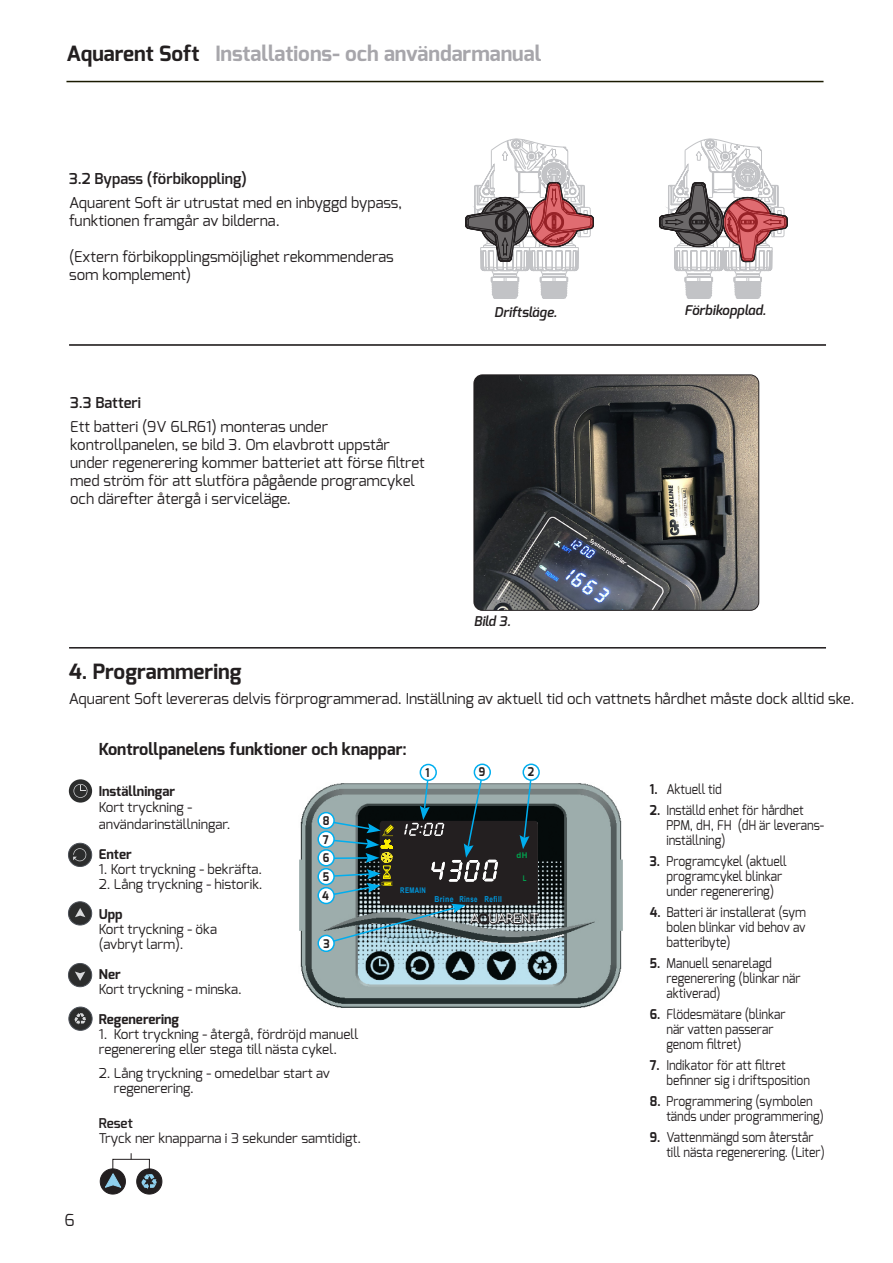
<style>
.page{position:relative;width:893px;height:1263px;background:#fff}
.page>*{position:absolute;margin:0;border:0;box-sizing:border-box;transform-origin:0 0}
.t1{font:700 21px "Exo";color:#a7a6ab}
.brödtext{font:700 21px "Exo";color:#231f20}
.brödtext-2{font:700 16.5px "Exo";color:#231f20}
.t2{font:16.5px "Exo";color:#231f20}
.brödtext-3{font:15px/18px "Exo";color:#231f20}
.t3{font:600 15px "Exo";color:#231f20}
.Mellanrum_5p{font:13.5px/15px "Exo";color:#231f20;scale:.9 1}
.Mellanrum_5p-2{font:13.5px "Exo";color:#231f20}
.brödtext-4{font:13.5px "Exo";color:#231f20}
.brödtext-5{font:700 13.5px "Exo";color:#231f20}
.brödtext-6{font:italic 600 13.5px "Exo";color:#231f20}
.Mellanrum_5p-3{font:600 13.5px "Exo";color:#231f20}
.t4{font:500 12.3px "Comfortaa";letter-spacing:-.035em;color:#fff}
.underrubrik{font:700 12px "Exo";color:#231f20;scale:.9 1}
.t5{font:700 8.25px "Arial";letter-spacing:.055em;color:#0095d9;scale:.85 1}
.t6{font:700 7.95px "Arial";color:#00a54f}
.t7{font:700 7.8px "Arial";letter-spacing:.055em;color:#0095d9;scale:.78 1}
.t8{font:700 7.8px "Arial";color:#00a54f;scale:.78 1}
.s1{color:#231f20}
.s2{color:#201c1d}
.s3{font-weight:700}
</style>
<div class="page">
<hr style="left:66px;top:81px;width:757px;height:1px;background:#1a1a00">
<div style="left:69px;top:779px;width:23px;height:24px;background:#2c2d2d;border-radius:50%"></div>
<svg style="left:73px;top:784px;width:14px;height:14px"></svg>
<div style="left:68px;top:843px;width:24px;height:23px;background:#2c2d2d;border-radius:50%"></div>
<div style="left:68px;top:843px;width:24px;height:24px;border:1px solid #4c5159;border-radius:50%"></div>
<svg style="left:73px;top:848px;width:14px;height:13px"></svg>
<div style="left:68px;top:902px;width:24px;height:23px;background:#2c2d2d;border-radius:50%"></div>
<div style="left:68px;top:901px;width:24px;height:24px;border:1px solid #4c5159;border-radius:50%"></div>
<svg style="left:75px;top:908px;width:10px;height:9px"></svg>
<div style="left:68px;top:963px;width:24px;height:24px;background:#2c2d2d;border-radius:50%"></div>
<div style="left:68px;top:963px;width:24px;height:24px;border:1px solid #4c5159;border-radius:50%"></div>
<svg style="left:75px;top:971px;width:10px;height:10px"></svg>
<div style="left:69px;top:1007px;width:23px;height:23px;background:#2c2d2d;border-radius:50%"></div>
<div style="left:68px;top:1007px;width:25px;height:24px;border:1px solid #4c5159;border-radius:50%"></div>
<svg style="left:74px;top:1013px;width:12px;height:11px"></svg>
<svg style="left:99px;top:1153px;width:64px;height:42px"></svg>
<hr style="left:69px;top:344px;width:757px;height:1px;background:#231f20">
<hr style="left:69px;top:345px;width:757px;height:1px;background:#231f20">
<img style="left:474px;top:375px;width:285px;height:235px">
<div style="left:474px;top:374px;width:285px;height:237px;border:1px solid #231f20;border-radius:9px"></div>
<hr style="left:69px;top:647px;width:757px;height:1px;background:#231f20">
<hr style="left:69px;top:648px;width:757px;height:1px;background:#231f20">
<svg style="left:465px;top:139px;width:129px;height:160px"></svg>
<svg style="left:659px;top:139px;width:129px;height:160px"></svg>
<img style="left:299px;top:783px;width:324px;height:225px">
<div style="left:522px;top:763px;width:18px;height:18px;border:2px solid #00aeef;border-radius:50%"></div>
<div style="left:318px;top:813px;width:16px;height:15px;background:#fff;border-radius:50%"></div>
<div style="left:317px;top:812px;width:18px;height:17px;border:2px solid #00aeef;border-radius:50%"></div>
<div style="left:318px;top:831px;width:16px;height:16px;background:#fff;border-radius:50%"></div>
<div style="left:317px;top:831px;width:18px;height:17px;border:2px solid #00aeef;border-radius:50%"></div>
<div style="left:318px;top:850px;width:16px;height:16px;background:#fff;border-radius:50%"></div>
<div style="left:317px;top:849px;width:18px;height:17px;border:2px solid #00aeef;border-radius:50%"></div>
<div style="left:318px;top:869px;width:16px;height:15px;background:#fff;border-radius:50%"></div>
<div style="left:317px;top:868px;width:18px;height:17px;border:2px solid #00aeef;border-radius:50%"></div>
<div style="left:318px;top:888px;width:16px;height:15px;background:#fff;border-radius:50%"></div>
<div style="left:317px;top:887px;width:18px;height:17px;border:2px solid #00aeef;border-radius:50%"></div>
<div style="left:318px;top:935px;width:16px;height:16px;background:#fff;border-radius:50%"></div>
<div style="left:317px;top:935px;width:18px;height:17px;border:2px solid #00aeef;border-radius:50%"></div>
<div style="left:420px;top:764px;width:17px;height:17px;border:2px solid #00aeef;border-radius:50%"></div>
<div style="left:474px;top:763px;width:17px;height:18px;border:2px solid #00aeef;border-radius:50%"></div>
<div style="left:471px;top:915px;width:68px;height:10px;background:#231f20;opacity:.75"></div>
<svg style="left:324px;top:771px;width:214px;height:173px;background:#5d6a6c"></svg>
<h1 class="t1" style="left:67px;top:40px;width:476px"><span class="s1">Aquarent Soft</span> Installations- och användarmanual</h1>
<p class="t3" style="left:69px;top:169px;width:179px">3.2 Bypass (förbikoppling)</p>
<p class="brödtext-3" style="left:69px;top:194px;width:334px">Aquarent Soft är utrustat med en inbyggd bypass, funktionen framgår av bilderna.</p>
<p class="brödtext-3" style="left:69px;top:248px;width:326px">(Extern förbikopplingsmöjlighet rekommenderas</p>
<p class="brödtext-3" style="left:69px;top:266px;width:124px">som komplement)</p>
<p class="t3" style="left:70px;top:393px;width:72px">3.3 Batteri</p>
<p class="brödtext-3" style="left:70px;top:417px;width:356px">Ett batteri (9V <span class="s2">6LR61)</span> monteras under kontrollpanelen, se bild 3. Om elavbrott uppstår under regenerering kommer batteriet att förse filtret med ström för att slutföra pågående programcykel och därefter återgå i serviceläge.</p>
<p class="brödtext-6" style="left:494px;top:303px;width:64px">Driftsläge.</p>
<p class="brödtext-6" style="left:685px;top:301px;width:83px">Förbikopplad.</p>
<p class="brödtext-6" style="left:474px;top:613px;width:38px">Bild 3.</p>
<p class="brödtext" style="left:69px;top:657px;width:174px">4. Programmering</p>
<p class="brödtext-3" style="left:69px;top:689px;width:787px">Aquarent Soft levereras delvis förprogrammerad. Inställning av aktuell tid och vattnets hårdhet måste dock alltid ske.</p>
<p class="brödtext-2" style="left:99px;top:739px;width:310px">Kontrollpanelens funktioner och knappar:</p>
<p class="underrubrik" style="left:425px;top:765px;width:6px">1</p>
<p class="underrubrik" style="left:479px;top:764px;width:9px">9</p>
<p class="underrubrik" style="left:528px;top:764px;width:9px">2</p>
<p class="brödtext-5" style="left:99px;top:782px;width:78px">Inställningar</p>
<p class="brödtext-4" style="left:99px;top:799px;width:95px">Kort tryckning -</p>
<p class="brödtext-4" style="left:99px;top:815px;width:133px">användarinställningar.</p>
<p class="brödtext-5" style="left:99px;top:845px;width:34px">Enter</p>
<p class="brödtext-4" style="left:99px;top:860px;width:165px">1. Kort tryckning - bekräfta.</p>
<p class="brödtext-4" style="left:99px;top:875px;width:165px">2. Lång tryckning - historik.</p>
<p class="brödtext-5" style="left:99px;top:905px;width:25px">Upp</p>
<p class="brödtext-4" style="left:99px;top:920px;width:120px">Kort tryckning - öka</p>
<p class="brödtext-4" style="left:99px;top:935px;width:86px">(avbryt larm).</p>
<p class="brödtext-5" style="left:99px;top:965px;width:23px">Ner</p>
<p class="brödtext-4" style="left:99px;top:980px;width:144px">Kort tryckning - minska.</p>
<p class="brödtext-5" style="left:99px;top:1010px;width:82px">Regenerering</p>
<p class="Mellanrum_5p-2" style="left:99px;top:1025px;width:261px">1. Kort tryckning - återgå, fördröjd manuell</p>
<p class="Mellanrum_5p-2" style="left:99px;top:1040px;width:240px">regenerering eller stega till nästa cykel.</p>
<p class="Mellanrum_5p-2" style="left:99px;top:1064px;width:233px">2. Lång tryckning - omedelbar start av</p>
<p class="Mellanrum_5p-2" style="left:114px;top:1079px;width:82px">regenerering.</p>
<p class="underrubrik" style="left:323px;top:813px;width:9px">8</p>
<p class="underrubrik" style="left:323px;top:832px;width:8px">7</p>
<p class="underrubrik" style="left:323px;top:850px;width:9px">6</p>
<p class="underrubrik" style="left:323px;top:869px;width:9px">5</p>
<p class="underrubrik" style="left:322px;top:887px;width:9px">4</p>
<p class="underrubrik" style="left:324px;top:936px;width:8px">3</p>
<p class="Mellanrum_5p-3" style="left:99px;top:1115px;width:36px">Reset</p>
<p class="Mellanrum_5p-2" style="left:99px;top:1130px;width:264px">Tryck ner knapparna i 3 sekunder samtidigt.</p>
<p class="t7" style="left:400px;top:885px;width:35px">REMAIN</p>
<p class="t6" style="left:516px;top:850px;width:12px">dH</p>
<p class="t5" style="left:434px;top:893px;width:81px">Brine Rinse Refill</p>
<p class="t8" style="left:523px;top:873px;width:6px">L</p>
<p class="t4" style="left:470px;top:908px;width:69px">A UARENT</p>
<p class="t2" style="left:64px;top:1210px;width:12px">6</p>
<p class="Mellanrum_5p" style="left:650px;top:782px;width:82px"><span class="s3">1.</span> Aktuell tid</p>
<p class="Mellanrum_5p" style="left:666px;top:803px;width:177px;text-indent:-16px"><span class="s3">2.</span> Inställd enhet för hårdhet<br>PPM, dH, FH (dH är leverans&shy;inställning)</p>
<p class="Mellanrum_5p" style="left:666px;top:854px;width:135px;text-indent:-16px"><span class="s3">3.</span> Programcykel (aktuell programcykel blinkar under regenerering)</p>
<p class="Mellanrum_5p" style="left:666px;top:905px;width:157px;text-align:justify;text-indent:-16px"><span class="s3">4.</span> Batteri är installerat (sym bolen blinkar vid behov av batteribyte)</p>
<p class="Mellanrum_5p" style="left:666px;top:956px;width:151px;text-indent:-16px"><span class="s3">5.</span> Manuell senarelagd regenerering (blinkar när aktiverad)</p>
<p class="Mellanrum_5p" style="left:666px;top:1007px;width:134px;text-indent:-16px"><span class="s3">6.</span> Flödesmätare (blinkar när vatten passerar genom filtret)</p>
<p class="Mellanrum_5p" style="left:666px;top:1058px;width:161px;text-indent:-16px"><span class="s3">7.</span> Indikator för att filtret befinner sig i driftsposition</p>
<p class="Mellanrum_5p" style="left:666px;top:1094px;width:177px;text-indent:-16px"><span class="s3">8.</span> Programmering (symbolen tänds under programmering)</p>
<p class="Mellanrum_5p" style="left:666px;top:1130px;width:177px;text-indent:-16px"><span class="s3">9.</span> Vattenmängd som återstår till nästa regenerering. (Liter)</p>
</div>
